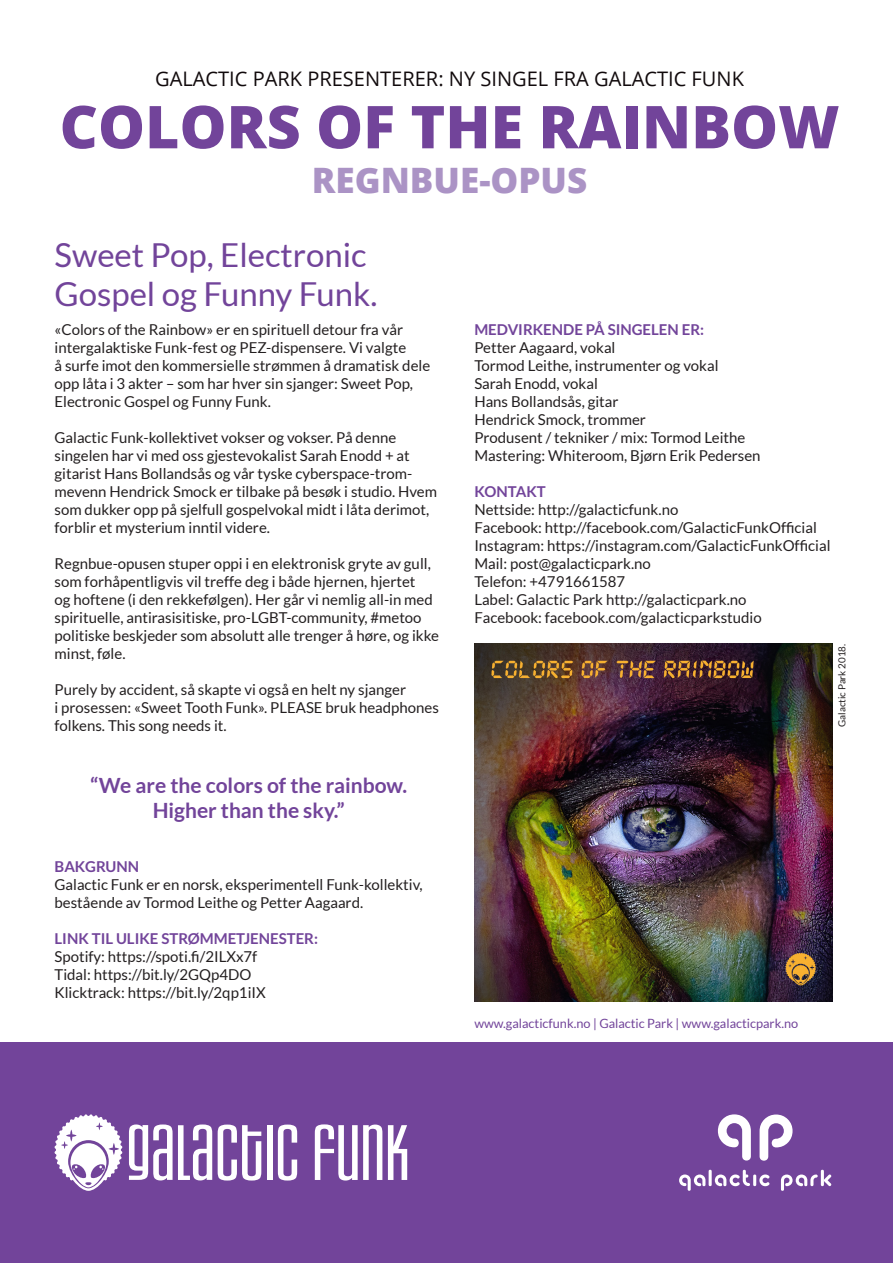
<style>
.page{position:relative;width:893px;height:1263px;background:#fff}
.page>*{position:absolute;margin:0;border:0;box-sizing:border-box;transform-origin:0 0}
.t1{font:800 59.1px "Open Sans";color:#72449a}
.t2{font:800 35.1px "Open Sans";color:#ab93c5}
.t3{font:33px "Lato";color:#72449a}
.t4{font:700 21px "Lato";color:#72449a}
.t5{font:20.1px "Open Sans";color:#110a0c}
.t6{font:15px/18px "Lato";color:#231f20}
.t7{font:700 15px "Lato";color:#72449a}
.t8{font:12.75px "Lato";color:#72449a}
.t9{font:9.75px "Lato";color:#231f20}
</style>
<div class="page">
<div style="left:0;top:1042px;width:893px;height:221px;background:#72449a"></div>
<svg style="left:718px;top:1114px;width:33px;height:46px"></svg>
<svg style="left:760px;top:1114px;width:32px;height:47px"></svg>
<svg style="left:679px;top:1170px;width:90px;height:21px"></svg>
<svg style="left:781px;top:1170px;width:50px;height:21px"></svg>
<img style="left:474px;top:643px;width:358px;height:358px">
<svg style="left:54px;top:1114px;width:69px;height:77px"></svg>
<svg style="left:129px;top:1124px;width:83px;height:56px"></svg>
<svg style="left:218px;top:1124px;width:43px;height:56px"></svg>
<div style="left:267px;top:1125px;width:5px;height:55px;background:#fff"></div>
<svg style="left:278px;top:1124px;width:19px;height:56px"></svg>
<svg style="left:315px;top:1124px;width:67px;height:56px"></svg>
<svg style="left:388px;top:1125px;width:19px;height:55px"></svg>
<p class="t5" style="left:155px;top:64px;width:590px">GALACTIC PARK PRESENTERER: NY SINGEL FRA GALACTIC FUNK</p>
<p class="t1" style="left:60px;top:82px;width:781px">COLORS OF THE RAINBOW</p>
<p class="t2" style="left:312px;top:153px;width:277px">REGNBUE-OPUS</p>
<p class="t3" style="left:55px;top:236px;width:314px">Sweet Pop, Electronic</p>
<p class="t3" style="left:55px;top:276px;width:324px">Gospel og Funny Funk.</p>
<p class="t6" style="left:55px;top:321px;width:377px">«Colors of the Rainbow» er en spirituell detour fra vår intergalaktiske Funk-fest og PEZ-dispensere. Vi valgte<br>å surfe imot den kommersielle strømmen å dramatisk dele opp låta i 3 akter – som har hver sin sjanger: Sweet Pop, Electronic Gospel og Funny Funk.</p>
<p class="t6" style="left:55px;top:429px;width:384px">Galactic Funk-kollektivet vokser og vokser. På denne singelen har vi med oss gjestevokalist Sarah Enodd + at gitarist Hans Bollandsås og vår tyske cyberspace-trom&shy;mevenn Hendrick Smock er tilbake på besøk i studio. Hvem som dukker opp på sjelfull gospelvokal midt i låta derimot, forblir et mysterium inntil videre.</p>
<p class="t6" style="left:55px;top:555px;width:386px">Regnbue-opusen stuper oppi i en elektronisk gryte av gull, som forhåpentligvis vil treffe deg i både hjernen, hjertet<br>og hoftene (i den rekkefølgen). Her går vi nemlig all-in med spirituelle, antirasisitiske, pro-LGBT-community, #metoo politiske beskjeder som absolutt alle trenger å høre, og ikke minst, føle.</p>
<p class="t6" style="left:55px;top:681px;width:386px">Purely by accident, så skapte vi også en helt ny sjanger<br>i prosessen: «Sweet Tooth Funk». PLEASE bruk headphones folkens. This song needs it.</p>
<p class="t4" style="left:90px;top:773px;width:319px">“We are the colors of the rainbow.</p>
<p class="t4" style="left:153px;top:798px;width:193px">Higher than the sky.”</p>
<p class="t7" style="left:55px;top:858px;width:86px">BAKGRUNN</p>
<p class="t6" style="left:55px;top:875px;width:369px">Galactic Funk er en norsk, eksperimentell Funk-kollektiv, bestående av Tormod Leithe og Petter Aagaard.</p>
<p class="t7" style="left:55px;top:930px;width:265px">LINK TIL ULIKE STRØMMETJENESTER:</p>
<p class="t6" style="left:55px;top:947px;width:204px">Spotify: https://spoti.fi/2ILXx7f</p>
<p class="t6" style="left:55px;top:965px;width:198px">Tidal: https://bit.ly/2GQp4DO</p>
<p class="t6" style="left:55px;top:983px;width:213px">Klicktrack: https://bit.ly/2qp1iIX</p>
<p class="t7" style="left:474px;top:321px;width:231px">MEDVIRKENDE PÅ SINGELEN ER:</p>
<p class="t6" style="left:474px;top:339px;width:143px">Petter Aagaard, vokal</p>
<p class="t6" style="left:474px;top:357px;width:246px">Tormod Leithe, instrumenter og vokal</p>
<p class="t6" style="left:474px;top:375px;width:125px">Sarah Enodd, vokal</p>
<p class="t6" style="left:474px;top:393px;width:146px">Hans Bollandsås, gitar</p>
<p class="t6" style="left:474px;top:411px;width:173px">Hendrick Smock, trommer</p>
<p class="t6" style="left:474px;top:429px;width:273px">Produsent / tekniker / mix: Tormod Leithe</p>
<p class="t6" style="left:474px;top:447px;width:288px">Mastering: Whiteroom, Bjørn Erik Pedersen</p>
<p class="t7" style="left:474px;top:483px;width:73px">KONTAKT</p>
<p class="t6" style="left:474px;top:501px;width:206px">Nettside: http://galacticfunk.no</p>
<p class="t6" style="left:474px;top:519px;width:344px">Facebook: http://facebook.com/GalacticFunkOfficial</p>
<p class="t6" style="left:474px;top:537px;width:358px">Instagram: https://instagram.com/GalacticFunkOfficial</p>
<p class="t6" style="left:474px;top:555px;width:178px">Mail: post@galacticpark.no</p>
<p class="t6" style="left:474px;top:573px;width:152px">Telefon: +4791661587</p>
<p class="t6" style="left:474px;top:591px;width:274px">Label: Galactic Park http://galacticpark.no</p>
<p class="t6" style="left:474px;top:609px;width:289px">Facebook: facebook.com/galacticparkstudio</p>
<p class="t9" style="left:836px;top:727px;width:85px;rotate:-90deg">Galactic Park 2018.</p>
<p class="t8" style="left:474px;top:1016px;width:325px">www.galacticfunk.no | Galactic Park | www.galacticpark.no</p>
</div>
